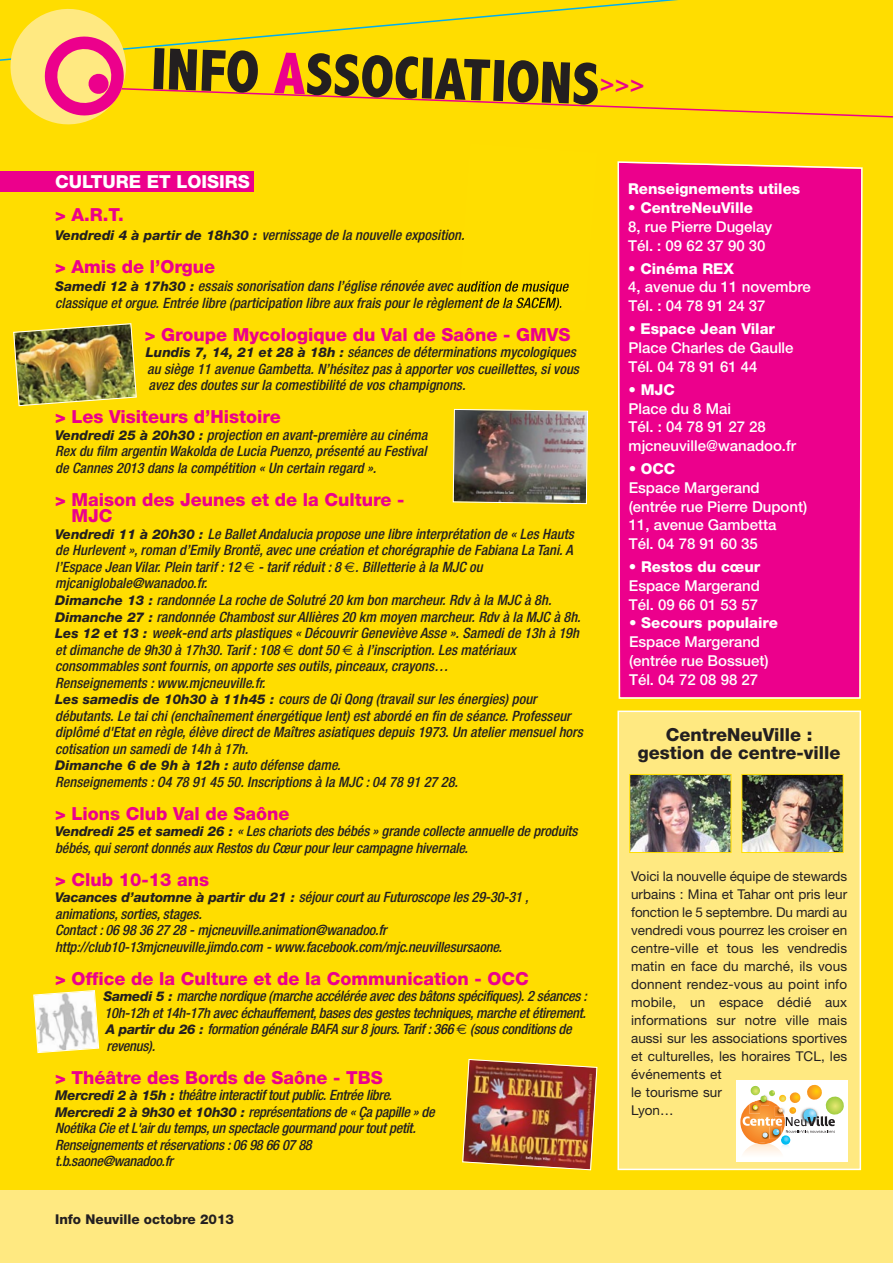
<style>
.page{position:relative;width:893px;height:1263px;background:#fff}
.page>*{position:absolute;margin:0;border:0;box-sizing:border-box;transform-origin:0 0}
.t1{font:800 condensed 60px "Abadi";color:#231f20}
.t2{font:800 18px/16.5px "Helvetica Neue";color:#ec008c}
.t3{font:800 18px/18px "Helvetica Neue";color:#231f20;text-align:center}
.t4{font:800 18px "Helvetica Neue";color:#fff}
.t5{font:500 15px/18.8px "Helvetica Neue";color:#fff}
.t6{font:800 15px "Helvetica Neue";color:#fff}
.t7{font:italic 500 condensed 14.25px/16.5px "Helvetica Neue";color:#231f20}
.t8{font:italic 500 condensed 14.25px/16.5px "Helvetica Neue";letter-spacing:-.02em;color:#231f20}
.t9{font:13.5px/18px "Helvetica Neue";color:#231f20}
.t10{font:italic 800 13.5px "Helvetica Neue";color:#231f20}
.t11{font:800 13.5px "Helvetica Neue";color:#231f20}
.s1{color:#ec008c}
.s2{font-weight:800;font-stretch:normal;font-size:13.5px}
.s3{font-family:"Euro Sans";font-weight:400;font-style:normal;font-stretch:normal}
.s4{font-weight:500;font-stretch:condensed;font-size:14.25px}
</style>
<div class="page">
<div style="left:0;top:0;width:893px;height:1199px;background:#fd0"></div>
<div style="left:0;top:1191px;width:893px;height:72px;background:#ffe981"></div>
<div style="left:0;top:171px;width:254px;height:21px;background:#ec008c"></div>
<div style="left:619px;top:712px;width:241px;height:456px;background:#ffe981"></div>
<div style="left:617px;top:710px;width:244px;height:460px;border:2px solid #fff"></div>
<div style="left:617px;top:161px;width:246px;height:538px;background:#ec008c"></div>
<img style="left:458px;top:238px;width:111px;height:72px">
<img style="left:13px;top:323px;width:124px;height:83px">
<svg style="left:33px;top:990px;width:66px;height:63px;background:#ebe7c9"></svg>
<img style="left:452px;top:409px;width:136px;height:95px">
<img style="left:462px;top:1059px;width:136px;height:111px">
<div style="left:737px;top:1080px;width:111px;height:81px;background:#fff"></div>
<img style="left:740px;top:1084px;width:104px;height:70px">
<img style="left:631px;top:776px;width:98px;height:75px">
<div style="left:629px;top:774px;width:102px;height:79px;border:1px solid #fd0"></div>
<img style="left:743px;top:776px;width:99px;height:75px">
<div style="left:741px;top:774px;width:103px;height:79px;border:1px solid #fd0"></div>
<svg style="left:2px;top:1px;width:891px;height:124px"></svg>
<h1 class="t1" style="left:152px;top:33px;width:450px;rotate:2deg">INFO <span class="s1">A</span>SSOCIATIONS</h1>
<p class="t4" style="left:55px;top:175px;width:196px">CULTURE ET LOISIRS</p>
<p class="t2" style="left:55px;top:208px;width:70px">&gt; A.R.T.</p>
<p class="t7" style="left:55px;top:228px;width:413px"><span class="s2">Ve n dre di 4 à p a rtir de 1 8 h 3 0 :</span> vernissage de la nouvelle exposition.</p>
<p class="t2" style="left:55px;top:260px;width:161px">&gt; Amis de l’Orgue</p>
<p class="t7" style="left:55px;top:279px;width:517px"><span class="s2">S a m e di 1 2 à 1 7 h 3 0 :</span> essais sonorisation dans l’église rénovée avec audition de musique classique et orgue.Entrée libre (participation libre aux frais pourle règlement de la SACEM).</p>
<p class="t2" style="left:145px;top:328px;width:427px">&gt; Groupe Mycologique du Val de Saône - GMVS</p>
<p class="t7" style="left:146px;top:345px;width:437px"><span class="s2">L u n dis 7, 1 4, 2 1 e t 2 8 à 1 8 h :</span> séances de déterminations mycologiques au siège 11 avenue Gambetta.N’hésitez pas à apportervos cueillettes,sivous avez des doutes surla comestibilité de vos champignons.</p>
<p class="t2" style="left:55px;top:410px;width:227px">&gt; Les Visiteurs d’Histoire</p>
<p class="t7" style="left:55px;top:428px;width:376px;text-align:justify"><span class="s2">Ve n dre di 2 5 à 2 0 h 3 0 :</span> projection en avant-première au cinéma Rex du film argentin Wakolda de Lucia Puenzo,présenté au Festival de Cannes 2013 dans la compétition « Un certain regard ».</p>
<p class="t2" style="left:72px;top:493px;width:334px;text-indent:-16px">&gt; Maison des Jeunes et de la Culture -<br>MJC</p>
<p class="t7" style="left:55px;top:527px;width:532px"><span class="s2">Ve n dre di 1 1 à 2 0 h 3 0 :</span> Le Ballet Andalucia propose une libre interprétation de « Les Hauts de Hurlevent »,roman d’Emily Brontë,avec une création et chorégraphie de Fabiana La Tani.A l’Espace Jean Vilar.Plein tarif :12 <span class="s3">€</span> - tarif réduit :8 <span class="s3">€</span> .Billetterie à la MJC ou mjcaniglobale@wanadoo.fr.<br><span class="s2">D i m a n c h e 1 3 :</span> randonnée La roche de Solutré 20 km bon marcheur.Rdv à la MJC à 8h.<br><span class="s2">D im a n c h e 2 7 :</span> randonnée Chambost surAllières 20 km moyen marcheur.Rdv à la MJC à 8h.<br><span class="s2">L e s 1 2 e t 1 3 :</span> week-end arts plastiques « DécouvrirGeneviève Asse ».Samedide 13h à 19h et dimanche de 9h30 à 17h30.Tarif :108 <span class="s3">€</span> dont 50 <span class="s3">€</span> à l’inscription.Les matériaux consommables sont fournis,on apporte ses outils,pinceaux,crayons…<br>Renseignements :www.mjcneuville.fr.<br><span class="s2">L e s s a m e dis de 1 0 h 3 0 à 1 1 h 4 5 :</span> cours de QiQong (travailsurles énergies) pour débutants.Le taichi(enchaînement énergétique lent) est abordé en fin de séance.Professeur diplômé d'Etat en règle,élève direct de Maîtres asiatiques depuis 1973.Un ateliermensuelhors cotisation un samedide 14h à 17h.</p>
<p class="t10" style="left:55px;top:760px;width:290px">Dimanche 6 de 9h à 12h : <span class="s4">auto défense dame.</span></p>
<p class="t7" style="left:55px;top:774px;width:407px">Renseignements :O4 78 91 45 50.Inscriptions à la MJC :04 78 91 27 28.</p>
<p class="t2" style="left:55px;top:806px;width:236px">&gt; Lions Club Val de Saône</p>
<p class="t7" style="left:55px;top:824px;width:526px"><span class="s2">Ve n dre di 2 5 e t s a m e di 2 6 :</span> « Les chariots des bébés » grande collecte annuelle de produits bébés,quiseront donnés aux Restos du Cœurpourleurcampagne hivernale.</p>
<p class="t2" style="left:55px;top:872px;width:156px">&gt; Club 10-13 ans</p>
<p class="t7" style="left:55px;top:890px;width:478px"><span class="s2">Va c a n c e s d ’a u to m n e à p a rtir du 2 1 :</span> séjourcourt au Futuroscope les 29-30-31 , animations,sorties,stages.<br>Contact :06 98 36 27 28 -mjcneuville.animation@wanadoo.fr http://club10-13mjcneuville.jimdo.com -www.facebook.com/mjc.neuvillesursaone.</p>
<p class="t2" style="left:55px;top:971px;width:475px">&gt; Office de la Culture et de la Communication - OCC</p>
<p class="t7" style="left:103px;top:989px;width:488px"><span class="s2">S a m e di 5 :</span> marche nordique (marche accélérée avec des bâtons spécifiques).2 séances :<br>10h-12h et 14h-17h avec échauffement,bases des gestes techniques,marche et étirement.<br><span class="s2">A p a rtir d u 2 6 :</span> formation générale BAFA sur8 jours.Tarif :366 <span class="s3">€</span> (sous conditions de revenus).</p>
<p class="t2" style="left:55px;top:1070px;width:329px">&gt; Théâtre des Bords de Saône - TBS</p>
<p class="t8" style="left:55px;top:1088px;width:384px"><span class="s2">M e rc re di 2 à 1 5 h :</span> théâtre interactif tout public.Entrée libre.<br><span class="s2">M e rc re di 2 à 9 h 3 0 e t 1 0 h 3 0 :</span> représentations de « Ça papille » de Noétika Cie et L 'airdu temps,un spectacle gourmand pourtout petit.<br>Renseignements et réservations :06 98 66 07 88 t.b.saone@wanadoo.fr</p>
<p class="t11" style="left:55px;top:1214px;width:180px">Info Neuville octobre 2013</p>
<p class="t6" style="left:628px;top:184px;width:174px">Renseignements utiles</p>
<p class="t6" style="left:628px;top:202px;width:126px">• CentreNeuVille</p>
<p class="t5" style="left:628px;top:219px;width:146px">8, rue Pierre Dugelay<br>Tél. : 09 62 37 90 30</p>
<p class="t6" style="left:628px;top:263px;width:107px">• Cinéma REX</p>
<p class="t5" style="left:628px;top:279px;width:184px">4, avenue du 11 novembre<br>Tél. : 04 78 91 24 37</p>
<p class="t6" style="left:628px;top:324px;width:148px">• Espace Jean Vilar</p>
<p class="t5" style="left:628px;top:340px;width:167px">Place Charles de Gaulle<br>Tél. 04 78 91 61 44</p>
<p class="t6" style="left:628px;top:384px;width:48px">• MJC</p>
<p class="t5" style="left:629px;top:400px;width:169px">Place du 8 Mai<br>Tél. : 04 78 91 27 28 mjcneuville@wanadoo.fr</p>
<p class="t6" style="left:629px;top:463px;width:48px">• OCC</p>
<p class="t5" style="left:629px;top:479px;width:180px">Espace Margerand (entrée rue Pierre Dupont)<br>11, avenue Gambetta<br>Tél. 04 78 91 60 35</p>
<p class="t6" style="left:629px;top:561px;width:133px">• Restos du cœur</p>
<p class="t5" style="left:629px;top:577px;width:133px">Espace Margerand<br>Tél. 09 66 01 53 57</p>
<p class="t6" style="left:629px;top:618px;width:150px">• Secours populaire</p>
<p class="t5" style="left:629px;top:634px;width:141px">Espace Margerand (entrée rue Bossuet)<br>Tél. 04 72 08 98 27</p>
<p class="t3" style="left:638px;top:727px;width:204px">CentreNeuVille : gestion de centre-ville</p>
<p class="t9" style="left:631px;top:868px;width:218px">Voici la nouvelle équipe de stewards urbains : Mina et Tahar ont pris leur fonction le 5 septembre. Du mardi au vendredi vous pourrez les croiser en centre-ville et tous les vendredis matin en face du marché, ils vous donnent rendez-vous au point info mobile, un espace dédié aux informations sur notre ville mais aussi sur les associations sportives et culturelles, les horaires TCL, les événements et<br>le tourisme sur<br>Lyon…</p>
</div>
